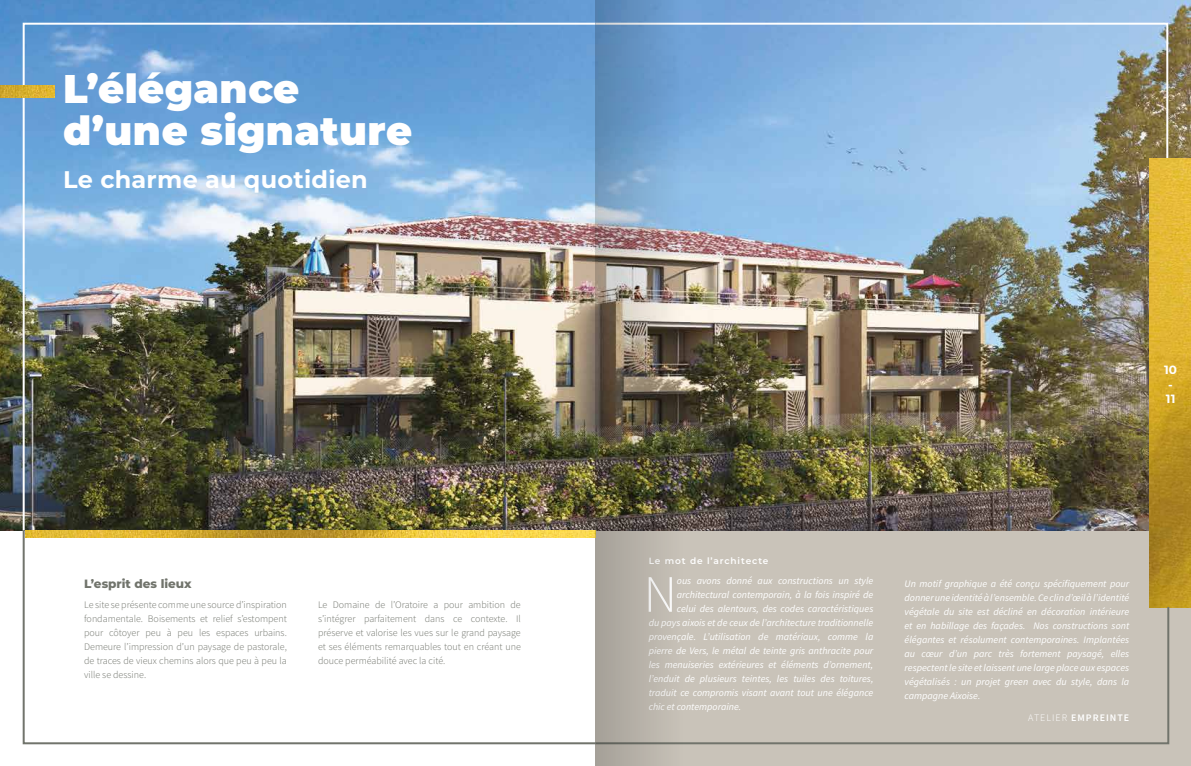
<style>
.page{position:relative;width:1191px;height:766px;background:#fff}
.page>*{position:absolute;margin:0;border:0;box-sizing:border-box;transform-origin:0 0}
.t1{font:300 52.5px "Source Sans Pro";color:#fff}
.t2{font:900 40px/42px "Montserrat";letter-spacing:.01em;color:#fff}
.t3{font:700 24px "Montserrat";letter-spacing:.01em;color:#fff}
.t4{font:800 12px "Montserrat";color:#71746c}
.t5{font:700 12px/14.4px "Montserrat";color:#fff}
.t6{font:italic 10px/14px "Source Sans Pro";color:#fff;text-align:justify}
.t7{font:300 10px/14px "Source Sans Pro";color:#71746c;text-align:justify}
.t8{font:600 10px "Source Sans Pro";letter-spacing:.1em;color:#fff}
.t9{font:600 9px "Montserrat";letter-spacing:.1em;color:#fff}
.s1{font-weight:300}
</style>
<div class="page">
<div style="left:595px;top:448px;width:596px;height:317px;background:#c9c3b9"></div>
<img style="left:0;top:0;width:1191px;height:530px">
<img style="left:22px;top:22px;width:573px;height:506px">
<svg style="left:593px;top:22px;width:576px;height:139px"></svg>
<svg style="left:22px;top:528px;width:573px;height:217px"></svg>
<img style="left:1149px;top:159px;width:42px;height:448px">
<img style="left:0;top:86px;width:54px;height:12px">
<svg style="left:593px;top:605px;width:577px;height:140px"></svg>
<img style="left:595px;top:0;width:88px;height:765px">
<h2 class="t2" style="left:63px;top:66px;width:350px">L’élégance d’une signature</h2>
<h3 class="t3" style="left:63px;top:162px;width:306px">Le charme au quotidien</h3>
<p class="t4" style="left:84px;top:574px;width:109px">L’esprit des lieux</p>
<p class="t7" style="left:84px;top:597px;width:204px">Le site se présente comme une source d’inspiration fondamentale. Boisements et relief s’estompent pour côtoyer peu à peu les espaces urbains.<br>Demeure l’impression d’un paysage de pastorale, de traces de vieux chemins alors que peu à peu la ville se dessine.</p>
<p class="t7" style="left:318px;top:597px;width:204px">Le Domaine de l’Oratoire a pour ambition de s’intégrer parfaitement dans ce contexte. Il préserve et valorise les vues sur le grand paysage et ses éléments remarquables tout en créant une douce perméabilité avec la cité.</p>
<p class="t5" style="left:1164px;top:362px;width:14px">10 -<br>11</p>
<p class="t9" style="left:648px;top:554px;width:121px">Le mot de l’architecte</p>
<h1 class="t1" style="left:643px;top:562px;width:35px">N</h1>
<p class="t6" style="left:677px;top:573px;width:198px">ous avons donné aux constructions un style</p>
<p class="t6" style="left:677px;top:587px;width:198px">architectural contemporain, à la fois inspiré de</p>
<p class="t6" style="left:677px;top:601px;width:198px">celui des alentours, des codes caractéristiques</p>
<p class="t6" style="left:648px;top:615px;width:226px">du pays aixois et de ceux de l’architecture traditionnelle</p>
<p class="t6" style="left:648px;top:629px;width:226px">provençale. L’utilisation de matériaux, comme la</p>
<p class="t6" style="left:648px;top:643px;width:226px">pierre de Vers, le métal de teinte gris anthracite pour</p>
<p class="t6" style="left:648px;top:657px;width:226px">les menuiseries extérieures et éléments d’ornement,</p>
<p class="t6" style="left:648px;top:671px;width:226px">l’enduit de plusieurs teintes, les tuiles des toitures,</p>
<p class="t6" style="left:648px;top:685px;width:226px">traduit ce compromis visant avant tout une élégance</p>
<p class="t6" style="left:648px;top:699px;width:94px">chic et contemporaine.</p>
<p class="t6" style="left:904px;top:576px;width:226px">Un motif graphique a été conçu spécifiquement pour donner une identité à l’ensemble. Ce clin d’œil à l’identité végétale du site est décliné en décoration intérieure et en habillage des façades. Nos constructions sont élégantes et résolument contemporaines. Implantées au cœur d’un parc très fortement paysagé, elles respectent le site et laissent une large place aux espaces végétalisés : un projet green avec du style, dans la campagne Aixoise.</p>
<p class="t8" style="left:1028px;top:711px;width:103px"><span class="s1">ATELIER</span> EMPREINTE</p>
</div>
